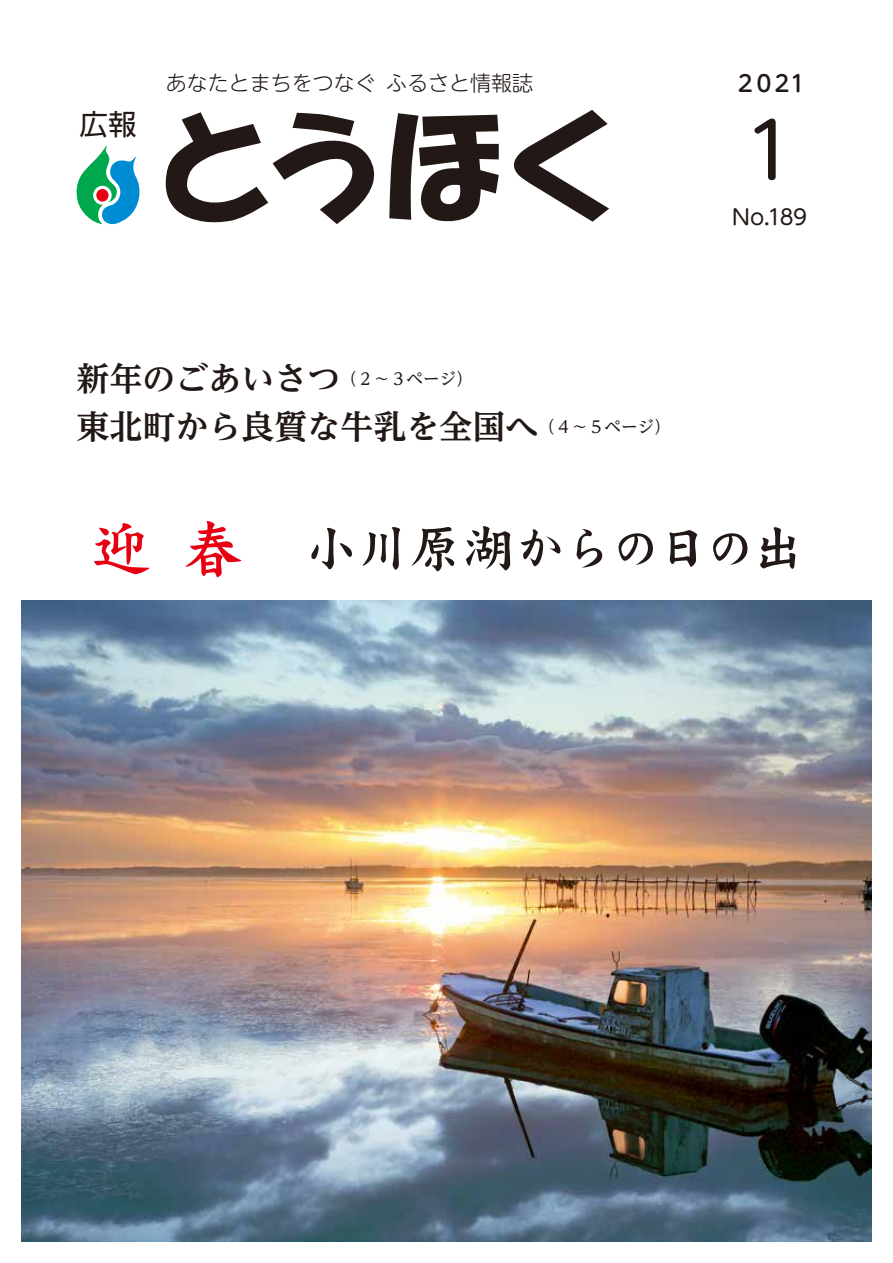
<style>
.page{position:relative;width:893px;height:1263px;background:#fff}
.page>*{position:absolute;margin:0;border:0;box-sizing:border-box;transform-origin:0 0}
.t1{font:75px "UD Shin M Go Pr 6";color:#221815;scale:1.05 1}
.t2{font:61.5px "DF Kai Sho Pro 5 W7";color:#e60012}
.t3{font:52.5px "DF Kai Sho Pro 5 W7";letter-spacing:-.1em;color:#221815}
.t4{font:700 33px "UD Reimin Pr 6";color:#221815}
.t5{font:28.5px "UD Shin Go NT Pr 6";color:#221815}
.t6{font:500 22.5px "UD Shin M Go Pr 6";color:#221815}
.t7{font:300 21px "UD Shin M Go Pr 6";color:#221815}
.t8{font:21px "UD Shin M Go Pr 6";color:#221815}
.t9{font:500 16.5px "UD Reimin Pr 6";color:#221815}
</style>
<div class="page">
<svg style="left:165px;top:112px;width:210px;height:112px"></svg>
<svg style="left:389px;top:113px;width:110px;height:109px"></svg>
<svg style="left:514px;top:110px;width:95px;height:112px"></svg>
<svg style="left:76px;top:146px;width:64px;height:79px"></svg>
<img style="left:21px;top:601px;width:851px;height:641px">
<p class="t5" style="left:80px;top:101px;width:58px">広報</p>
<p class="t7" style="left:166px;top:66px;width:211px">あなたとまちをつなぐ</p>
<p class="t7" style="left:386px;top:66px;width:148px">ふるさと情報誌</p>
<p class="t4" style="left:77px;top:352px;width:265px">新年のごあいさつ</p>
<p class="t9" style="left:341px;top:365px;width:133px">（２～３ページ(</p>
<p class="t4" style="left:77px;top:400px;width:463px">東北町から良質な牛乳を全国へ</p>
<p class="t9" style="left:539px;top:413px;width:133px">（４～５ページ(</p>
<p class="t6" style="left:734px;top:65px;width:72px">２０２1</p>
<h1 class="t1" style="left:744px;top:88px;width:51px">1</h1>
<p class="t8" style="left:732px;top:199px;width:76px">No.189</p>
<h2 class="t2" style="left:89px;top:502px;width:63px">迎</h2>
<h2 class="t2" style="left:182px;top:502px;width:63px">春</h2>
<h3 class="t3" style="left:305px;top:509px;width:500px">小川原湖からの日の出</h3>
</div>
